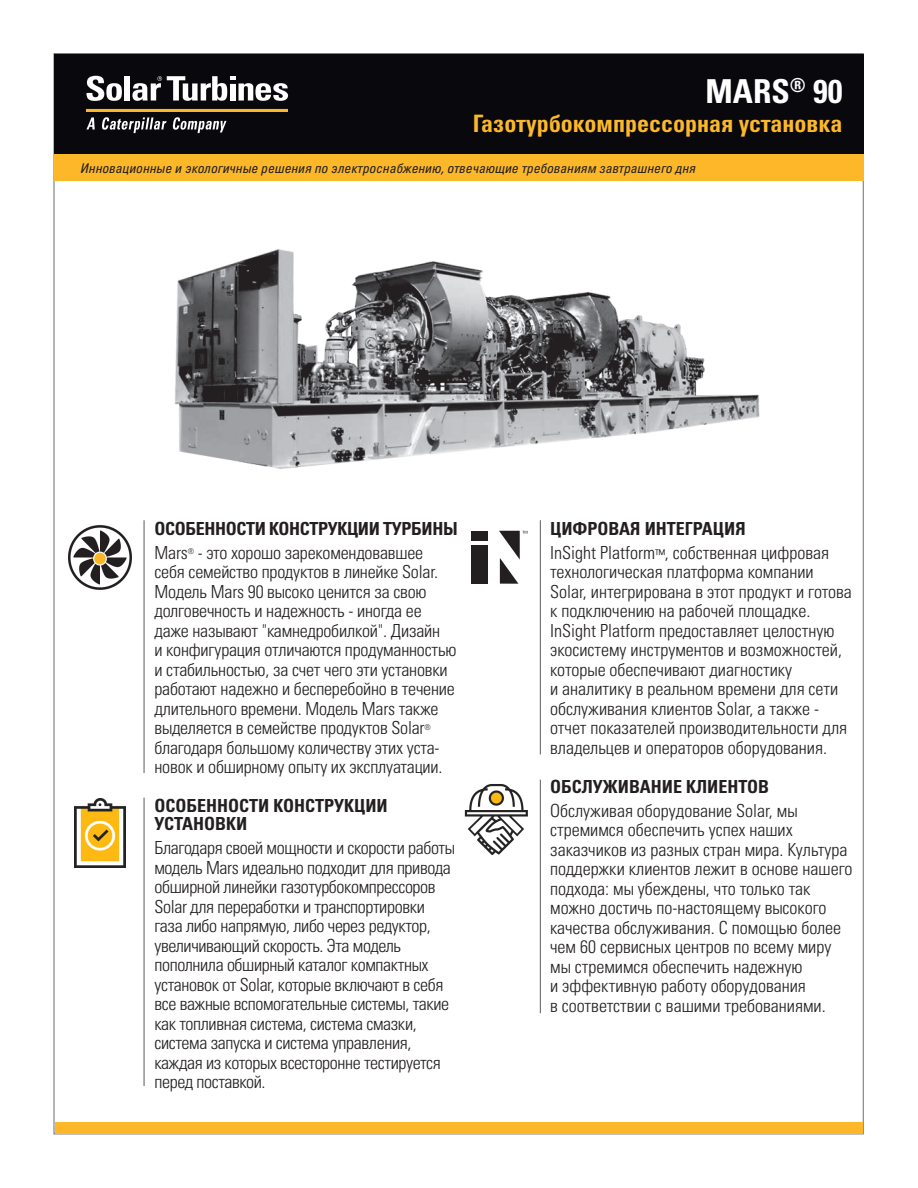
<style>
.page{position:relative;width:918px;height:1188px;background:#fff}
.page>*{position:absolute;margin:0;border:0;box-sizing:border-box;transform-origin:0 0}
.t1{font:33px "Univers LTCYR 67 Bold Cond";color:#fff}
.t2{font:24px "Univers LTCYR 67 Bold Cond";color:#fcb828}
.t3{font:18px/19.5px "Univers LTCYR 47 Light Cond";letter-spacing:-.01em;color:#231f20}
.t4{font:18px/18px "Univers LTCYR 67 Bold Cond";color:#231f20}
.t5{font:18px "Univers LTCYR 67 Bold Cond";letter-spacing:-.02em;color:#231f20}
.t6{font:13.5px "Univers LTCYR 57 Condensed Obl";color:#231f20}
.t7{font:300 condensed 7.8px "Univers LT Std";color:#231f20}
.s1{font-family:"Univers LT Std";font-weight:300;font-stretch:condensed;font-size:13.5px}
</style>
<div class="page">
<div style="left:55px;top:1122px;width:807px;height:12px;background:#fcb828"></div>
<div style="left:54px;top:54px;width:810px;height:101px;background:#08080d"></div>
<div style="left:54px;top:155px;width:810px;height:26px;background:#fcb828"></div>
<img style="left:175px;top:249px;width:585px;height:220px">
<svg style="left:86px;top:117px;width:9px;height:12px"></svg>
<svg style="left:172px;top:117px;width:54px;height:16px"></svg>
<svg style="left:102px;top:117px;width:64px;height:16px"></svg>
<hr style="left:86px;top:109px;width:202px;height:2px;background:#fcb729">
<svg style="left:86px;top:76px;width:202px;height:25px"></svg>
<img style="left:75px;top:799px;width:50px;height:69px">
<img style="left:68px;top:525px;width:64px;height:65px">
<div style="left:471px;top:531px;width:17px;height:10px;background:#231f20"></div>
<div style="left:471px;top:546px;width:17px;height:38px;background:#231f20"></div>
<svg style="left:499px;top:531px;width:28px;height:53px"></svg>
<img style="left:464px;top:784px;width:64px;height:71px">
<hr style="left:143px;top:520px;width:2px;height:253px;background:#6c6d70">
<hr style="left:540px;top:520px;width:1px;height:234px;background:#6c6d70">
<hr style="left:143px;top:798px;width:2px;height:288px;background:#6c6d70">
<hr style="left:540px;top:780px;width:1px;height:233px;background:#6c6d70">
<h1 class="t1" style="left:705px;top:71px;width:138px">MARS<sup>®</sup> 90</h1>
<h2 class="t2" style="left:473px;top:108px;width:371px">Газотурбокомпрессорная установка</h2>
<p class="t6" style="left:80px;top:160px;width:617px">Инновационные и экологичные решения по электроснабжению, отвечающие требованиям завтрашнего дня</p>
<p class="t5" style="left:154px;top:517px;width:305px">ОСОБЕННОСТИ КОНСТРУКЦИИ ТУРБИНЫ</p>
<p class="t3" style="left:154px;top:542px;width:35px">Mars</p>
<p class="t7" style="left:188px;top:547px;width:8px">®</p>
<p class="t3" style="left:154px;top:542px;width:304px;text-indent:43px">- это хорошо зарекомендовавшее себя семейство продуктов в линейке Solar.<br>Модель Mars 90 высоко ценится за свою долговечность и надежность - иногда ее даже называют "камнедробилкой". Дизайн<br>и конфигурация отличаются продуманностью и стабильностью, за счет чего эти установки работают надежно и бесперебойно в течение длительного времени. Модель Mars также выделяется в семействе продуктов Solar</p>
<p class="t7" style="left:424px;top:722px;width:8px">®</p>
<p class="t3" style="left:154px;top:737px;width:290px">благодаря большому количеству этих уста&shy;новок и обширному опыту их эксплуатации.</p>
<p class="t4" style="left:154px;top:796px;width:235px">ОСОБЕННОСТИ КОНСТРУКЦИИ<br>УСТАНОВКИ</p>
<p class="t3" style="left:154px;top:837px;width:302px">Благодаря своей мощности и скорости работы модель Mars идеально подходит для привода обширной линейки газотурбокомпрессоров Solar для переработки и транспортировки газа либо напрямую, либо через редуктор, увеличивающий скорость. Эта модель пополнила обширный каталог компактных установок от Solar, которые включают в себя все важные вспомогательные системы, такие как топливная система, система смазки, система запуска и система управления, каждая из которых всесторонне тестируется перед поставкой.</p>
<p class="t4" style="left:550px;top:519px;width:197px">ЦИФРОВАЯ ИНТЕГРАЦИЯ</p>
<p class="t3" style="left:550px;top:542px;width:303px">InSight Platform<span class="s1">™</span>, собственная цифровая технологическая платформа компании Solar, интегрирована в этот продукт и готова к подключению на рабочей площадке.<br>InSight Platform предоставляет целостную экосистему инструментов и возможностей, которые обеспечивают диагностику<br>и аналитику в реальном времени для сети обслуживания клиентов Solar, а также - отчет показателей производительности для владельцев и операторов оборудования.</p>
<p class="t4" style="left:550px;top:777px;width:221px">ОБСЛУЖИВАНИЕ КЛИЕНТОВ</p>
<p class="t3" style="left:550px;top:800px;width:304px">Обслуживая оборудование Solar, мы стремимся обеспечить успех наших заказчиков из разных стран мира. Культура поддержки клиентов лежит в основе нашего подхода: мы убеждены, что только так можно достичь по-настоящему высокого качества обслуживания. С помощью более чем 60 сервисных центров по всему миру мы стремимся обеспечить надежную<br>и эффективную работу оборудования<br>в соответствии с вашими требованиями.</p>
</div>
